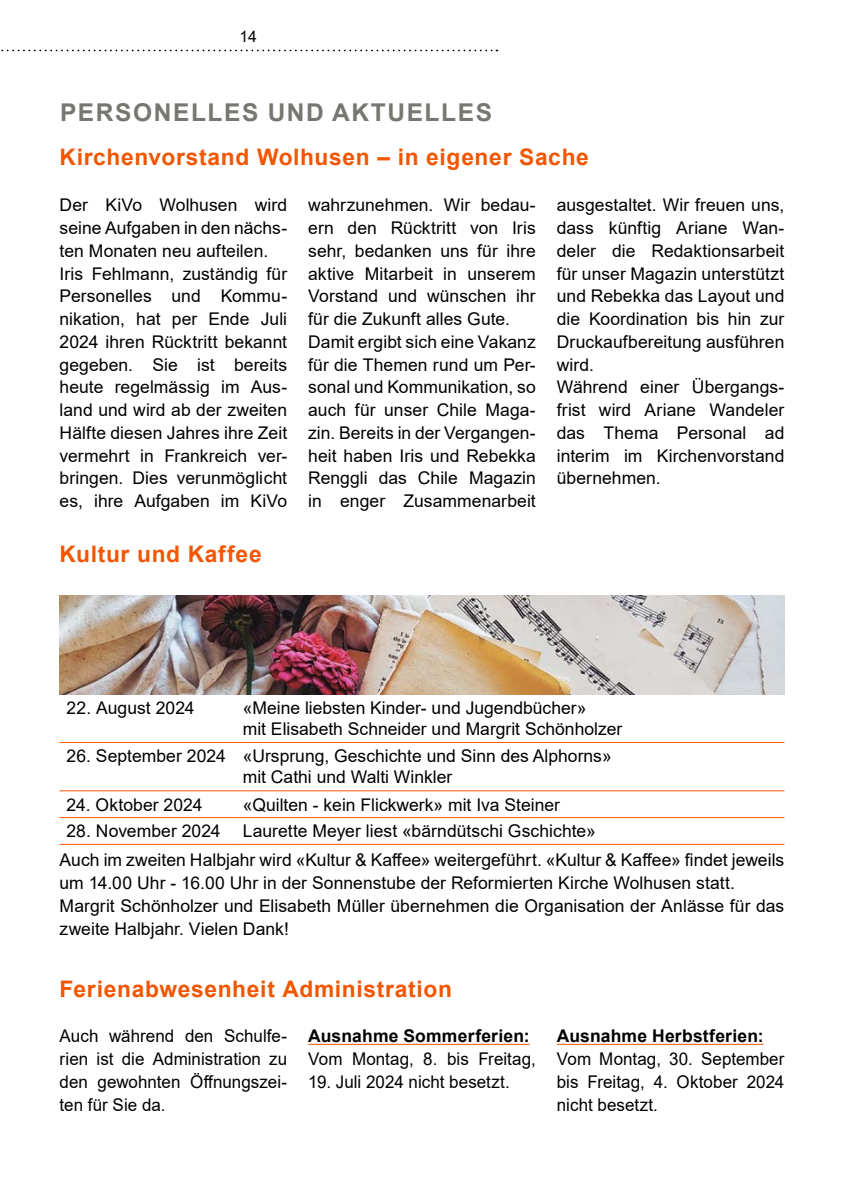
<style>
.page{position:relative;width:844px;height:1191px;background:#fff}
.page>*{position:absolute;margin:0;border:0;box-sizing:border-box;transform-origin:0 0}
.Seitentitel_grau{font:700 24.5px "Arial";letter-spacing:.065em;color:#777671}
.Titel_reflu_orange{font:700 22.75px "Arial";letter-spacing:.03em;color:#f15600}
.Text{font:17.5px/22.8px "Arial";color:#000;text-align:justify}
.Text_Kontaktdaten{font:700 17.5px "Arial";letter-spacing:.01em;color:#000}
.t1{font:15.75px "Arial";color:#000}
</style>
<div class="page">
<svg style="left:1px;top:50px;width:496px;height:1px"></svg>
<hr style="left:60px;top:742px;width:176px;height:1px;background:#f15600">
<hr style="left:236px;top:742px;width:548px;height:1px;background:#f15600">
<hr style="left:60px;top:790px;width:176px;height:1px;background:#f15600">
<hr style="left:236px;top:790px;width:548px;height:1px;background:#f15600">
<hr style="left:60px;top:817px;width:176px;height:1px;background:#f15600">
<hr style="left:236px;top:817px;width:548px;height:1px;background:#f15600">
<hr style="left:60px;top:844px;width:176px;height:1px;background:#f15600">
<hr style="left:236px;top:844px;width:548px;height:1px;background:#f15600">
<hr style="left:308px;top:1043px;width:221px;height:1px;background:#f15600">
<hr style="left:556px;top:1043px;width:207px;height:1px;background:#f15600">
<img style="left:60px;top:595px;width:724px;height:99px">
<p class="t1" style="left:239px;top:26px;width:19px">14</p>
<p class="Seitentitel_grau" style="left:60px;top:95px;width:433px">PERSONELLES UND AKTUELLES</p>
<p class="Titel_reflu_orange" style="left:60px;top:141px;width:530px">Kirchenvorstand Wolhusen – in eigener Sache</p>
<p class="Text" style="left:60px;top:194px;width:229px">Der KiVo Wolhusen wird seine Aufgaben in den nächs&shy;ten Monaten neu aufteilen.</p>
<p class="Text" style="left:60px;top:262px;width:229px">Iris Fehlmann, zuständig für Personelles und Kommu&shy;nikation, hat per Ende Juli 2024 ihren Rücktritt bekannt gegeben. Sie ist bereits heute regelmässig im Aus&shy;land und wird ab der zweiten Hälfte diesen Jahres ihre Zeit vermehrt in Frankreich ver&shy;bringen. Dies verunmöglicht es, ihre Aufgaben im KiVo</p>
<p class="Text" style="left:556px;top:194px;width:229px">ausgestaltet. Wir freuen uns, dass künftig Ariane Wan&shy;deler die Redaktionsarbeit für unser Magazin unterstützt und Rebekka das Layout und die Koordination bis hin zur Druckaufbereitung ausführen wird.</p>
<p class="Text" style="left:556px;top:376px;width:229px">Während einer Übergangs&shy;frist wird Ariane Wandeler das Thema Personal ad interim im Kirchenvorstand übernehmen.</p>
<p class="Text" style="left:308px;top:194px;width:229px">wahrzunehmen. Wir bedau&shy;ern den Rücktritt von Iris sehr, bedanken uns für ihre aktive Mitarbeit in unserem Vorstand und wünschen ihr für die Zukunft alles Gute.</p>
<p class="Text" style="left:308px;top:330px;width:229px">Damit ergibt sich eine Vakanz für die Themen rund um Per&shy;sonal und Kommunikation, so auch für unser Chile Maga&shy;zin. Bereits in der Vergangen&shy;heit haben Iris und Rebekka Renggli das Chile Magazin in enger Zusammenarbeit</p>
<p class="Titel_reflu_orange" style="left:60px;top:538px;width:203px">Kultur und Kaffee</p>
<p class="Text" style="left:67px;top:697px;width:129px">22. August 2024</p>
<p class="Text" style="left:243px;top:697px;width:345px">«Meine liebsten Kinder- und Jugendbücher»</p>
<p class="Text" style="left:243px;top:718px;width:381px">mit Elisabeth Schneider und Margrit Schönholzer</p>
<p class="Text" style="left:67px;top:744px;width:161px">26. September 2024</p>
<p class="Text" style="left:243px;top:744px;width:370px">«Ursprung, Geschichte und Sinn des Alphorns»</p>
<p class="Text" style="left:243px;top:765px;width:211px">mit Cathi und Walti Winkler</p>
<p class="Text" style="left:67px;top:793px;width:137px">24. Oktober 2024</p>
<p class="Text" style="left:243px;top:793px;width:319px">«Quilten - kein Flickwerk» mit Iva Steiner</p>
<p class="Text" style="left:67px;top:819px;width:155px">28. November 2024</p>
<p class="Text" style="left:243px;top:819px;width:354px">Laurette Meyer liest «bärndütschi Gschichte»</p>
<p class="Text" style="left:60px;top:848px;width:726px">Auch im zweiten Halbjahr wird «Kultur &amp; Kaffee» weitergeführt. «Kultur &amp; Kaffee» findet jeweils um 14.00 Uhr - 16.00 Uhr in der Sonnenstube der Reformierten Kirche Wolhusen statt.</p>
<p class="Text" style="left:60px;top:894px;width:726px">Margrit Schönholzer und Elisabeth Müller übernehmen die Organisation der Anlässe für das zweite Halbjahr. Vielen Dank!</p>
<p class="Titel_reflu_orange" style="left:60px;top:972px;width:394px">Ferienabwesenheit Administration</p>
<p class="Text" style="left:60px;top:1024px;width:229px">Auch während den Schulfe&shy;rien ist die Administration zu den gewohnten Öffnungszei&shy;ten für Sie da.</p>
<p class="Text_Kontaktdaten" style="left:308px;top:1024px;width:223px">Ausnahme Sommerferien:</p>
<p class="Text" style="left:308px;top:1047px;width:229px">Vom Montag, 8. bis Freitag,</p>
<p class="Text" style="left:308px;top:1070px;width:203px">19. Juli 2024 nicht besetzt.</p>
<p class="Text_Kontaktdaten" style="left:556px;top:1024px;width:208px">Ausnahme Herbstferien:</p>
<p class="Text" style="left:556px;top:1047px;width:229px">Vom Montag, 30. September bis Freitag, 4. Oktober 2024 nicht besetzt.</p>
</div>
